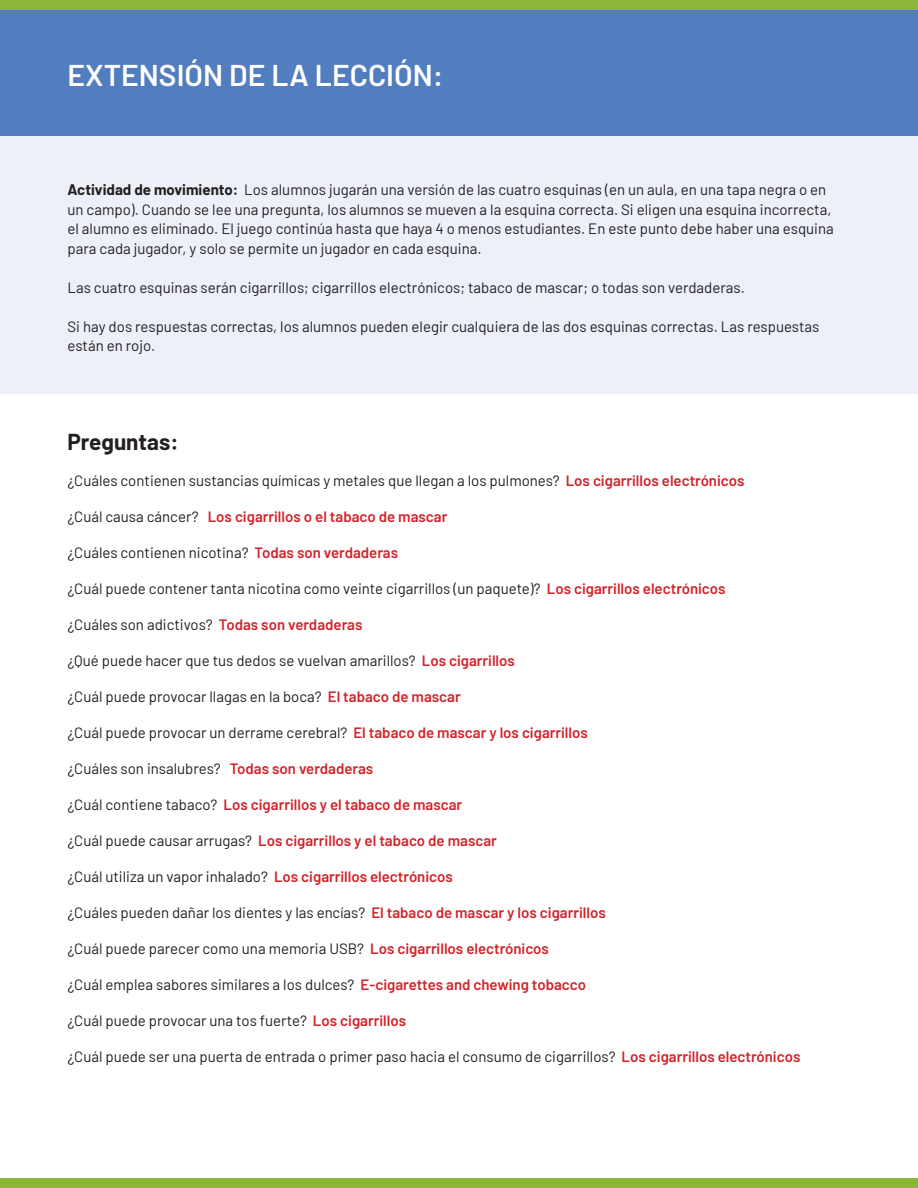
<style>
.page{position:relative;width:918px;height:1188px;background:#fff}
.page>*{position:absolute;margin:0;border:0;box-sizing:border-box;transform-origin:0 0}
.TITLES_LARGE_WH{font:600 30px "Barlow";color:#fff}
.BODY{font:700 22.5px "Barlow";color:#231f20}
.BODY-2{font:15px/19.5px "Barlow";color:#231f20}
.BODY-3{font:600 15px "Barlow";color:#d1232a}
.s1{font-weight:700}
.s2{font-weight:600;color:#d1232a}
.s3{font-weight:400;color:#231f20}
</style>
<div class="page">
<div style="left:0;top:1178px;width:918px;height:10px;background:#8ab836"></div>
<div style="left:0;top:0;width:918px;height:136px;background:#527ec0"></div>
<div style="left:0;top:136px;width:918px;height:257px;background:#edf0f8"></div>
<div style="left:0;top:0;width:918px;height:10px;background:#8ab836"></div>
<p class="TITLES_LARGE_WH" style="left:68px;top:53px;width:377px">EXTENSIÓN DE LA LECCIÓN:</p>
<p class="BODY-2" style="left:68px;top:179px;width:768px"><span class="s1">Actividad de movimiento:</span> Los alumnos jugarán una versión de las cuatro esquinas (en un aula, en una tapa negra o en un campo). Cuando se lee una pregunta, los alumnos se mueven a la esquina correcta. Si eligen una esquina incorrecta, el alumno es eliminado. El juego continúa hasta que haya 4 o menos estudiantes. En este punto debe haber una esquina para cada jugador, y solo se permite un jugador en cada esquina.</p>
<p class="BODY-2" style="left:68px;top:276px;width:679px">Las cuatro esquinas serán cigarrillos; cigarrillos electrónicos; tabaco de mascar; o todas son verdaderas.</p>
<p class="BODY-2" style="left:68px;top:315px;width:754px">Si hay dos respuestas correctas, los alumnos pueden elegir cualquiera de las dos esquinas correctas. Las respuestas están en rojo.</p>
<p class="BODY" style="left:68px;top:425px;width:113px">Preguntas:</p>
<p class="BODY-2" style="left:68px;top:470px;width:679px">¿Cuáles contienen sustancias químicas y metales que llegan a los pulmones? <span class="s2">Los cigarrillos electrónicos</span></p>
<p class="BODY-3" style="left:68px;top:506px;width:381px"><span class="s3">¿Cuál causa cáncer?</span> Los cigarrillos o el tabaco de mascar</p>
<p class="BODY-2" style="left:68px;top:542px;width:332px">¿Cuáles contienen nicotina? <span class="s2">Todas son verdaderas</span></p>
<p class="BODY-2" style="left:68px;top:578px;width:660px">¿Cuál puede contener tanta nicotina como veinte cigarrillos (un paquete)? <span class="s2">Los cigarrillos electrónicos</span></p>
<p class="BODY-2" style="left:68px;top:614px;width:296px">¿Cuáles son adictivos? <span class="s2">Todas son verdaderas</span></p>
<p class="BODY-2" style="left:68px;top:650px;width:449px">¿Qué puede hacer que tus dedos se vuelvan amarillos? <span class="s2">Los cigarrillos</span></p>
<p class="BODY-2" style="left:68px;top:686px;width:395px">¿Cuál puede provocar llagas en la boca? <span class="s2">El tabaco de mascar</span></p>
<p class="BODY-2" style="left:68px;top:722px;width:522px">¿Cuál puede provocar un derrame cerebral? <span class="s2">El tabaco de mascar y los cigarrillos</span></p>
<p class="BODY-2" style="left:68px;top:758px;width:307px">¿Cuáles son insalubres? <span class="s2">Todas son verdaderas</span></p>
<p class="BODY-3" style="left:68px;top:794px;width:396px"><span class="s3">¿Cuál contiene tabaco?</span> Los cigarrillos y el tabaco de mascar</p>
<p class="BODY-3" style="left:68px;top:830px;width:431px"><span class="s3">¿Cuál puede causar arrugas?</span> Los cigarrillos y el tabaco de mascar</p>
<p class="BODY-2" style="left:68px;top:866px;width:387px">¿Cuál utiliza un vapor inhalado? <span class="s2">Los cigarrillos electrónicos</span></p>
<p class="BODY-2" style="left:68px;top:902px;width:540px">¿Cuáles pueden dañar los dientes y las encías? <span class="s2">El tabaco de mascar y los cigarrillos</span></p>
<p class="BODY-2" style="left:68px;top:938px;width:483px">¿Cuál puede parecer como una memoria USB? <span class="s2">Los cigarrillos electrónicos</span></p>
<p class="BODY-2" style="left:68px;top:974px;width:520px">¿Cuál emplea sabores similares a los dulces? <span class="s2">E-cigarettes and chewing tobacco</span></p>
<p class="BODY-2" style="left:68px;top:1010px;width:340px">¿Cuál puede provocar una tos fuerte? <span class="s2">Los cigarrillos</span></p>
<p class="BODY-2" style="left:68px;top:1046px;width:734px">¿Cuál puede ser una puerta de entrada o primer paso hacia el consumo de cigarrillos? <span class="s2">Los cigarrillos electrónicos</span></p>
</div>
